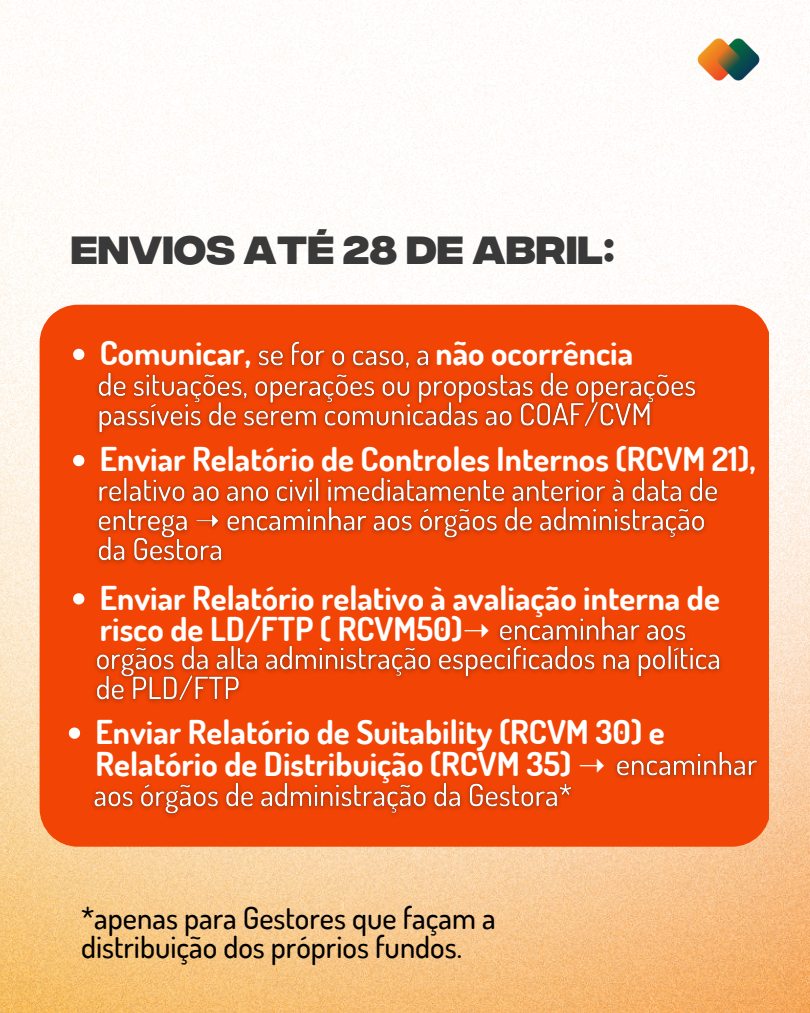
<style>
.page{position:relative;width:810px;height:1013px;background:#fff}
.page>*{position:absolute;margin:0;border:0;box-sizing:border-box;transform-origin:0 0}
.t1{font:700 39.2px "Integral CF";color:#393939}
.t2{font:700 32.9px/31.5px "Dosis";color:#fff}
.t3{font:500 30.4px/29.2px "Dosis";color:#000}
.s1{font-family:"DejaVu Sans"}
</style>
<div class="page">
<img style="left:0;top:0;width:810px;height:1012px">
<div style="left:40px;top:305px;width:729px;height:541px;background:#f24405"></div>
<img style="left:657px;top:0;width:144px;height:132px">
<svg style="left:73px;top:349px;width:11px;height:11px"></svg>
<img style="left:245px;top:326px;width:199px;height:31px">
<img style="left:90px;top:357px;width:614px;height:84px">
<svg style="left:73px;top:455px;width:11px;height:11px"></svg>
<img style="left:90px;top:462px;width:636px;height:114px">
<svg style="left:73px;top:593px;width:11px;height:11px"></svg>
<img style="left:492px;top:601px;width:208px;height:29px">
<img style="left:88px;top:630px;width:640px;height:85px">
<svg style="left:69px;top:727px;width:11px;height:11px"></svg>
<img style="left:609px;top:736px;width:160px;height:55px">
<img style="left:86px;top:767px;width:493px;height:55px">
<p class="t1" style="left:71px;top:228px;width:546px">ENVIOS ATÉ 28 DE ABRIL:</p>
<p class="t2" style="left:100px;top:337px;width:153px">Comunicar,</p>
<p class="t2" style="left:436px;top:336px;width:199px">não ocorrência</p>
<p class="t2" style="left:100px;top:443px;width:657px">Enviar Relatório de Controles Internos (RCVM 21),</p>
<p class="t2" style="left:100px;top:581px;width:622px">Enviar Relatório relativo à avaliação interna de risco de LD/FTP ( RCVM50)<span class="s1">➝</span></p>
<p class="t2" style="left:95px;top:715px;width:571px">Enviar Relatório de Suitability (RCVM 30) e<br>Relatório de Distribuição (RCVM 35) <span class="s1">➝</span></p>
<p class="t3" style="left:81px;top:902px;width:416px">*apenas para Gestores que façam a distribuição dos próprios fundos.</p>
</div>
